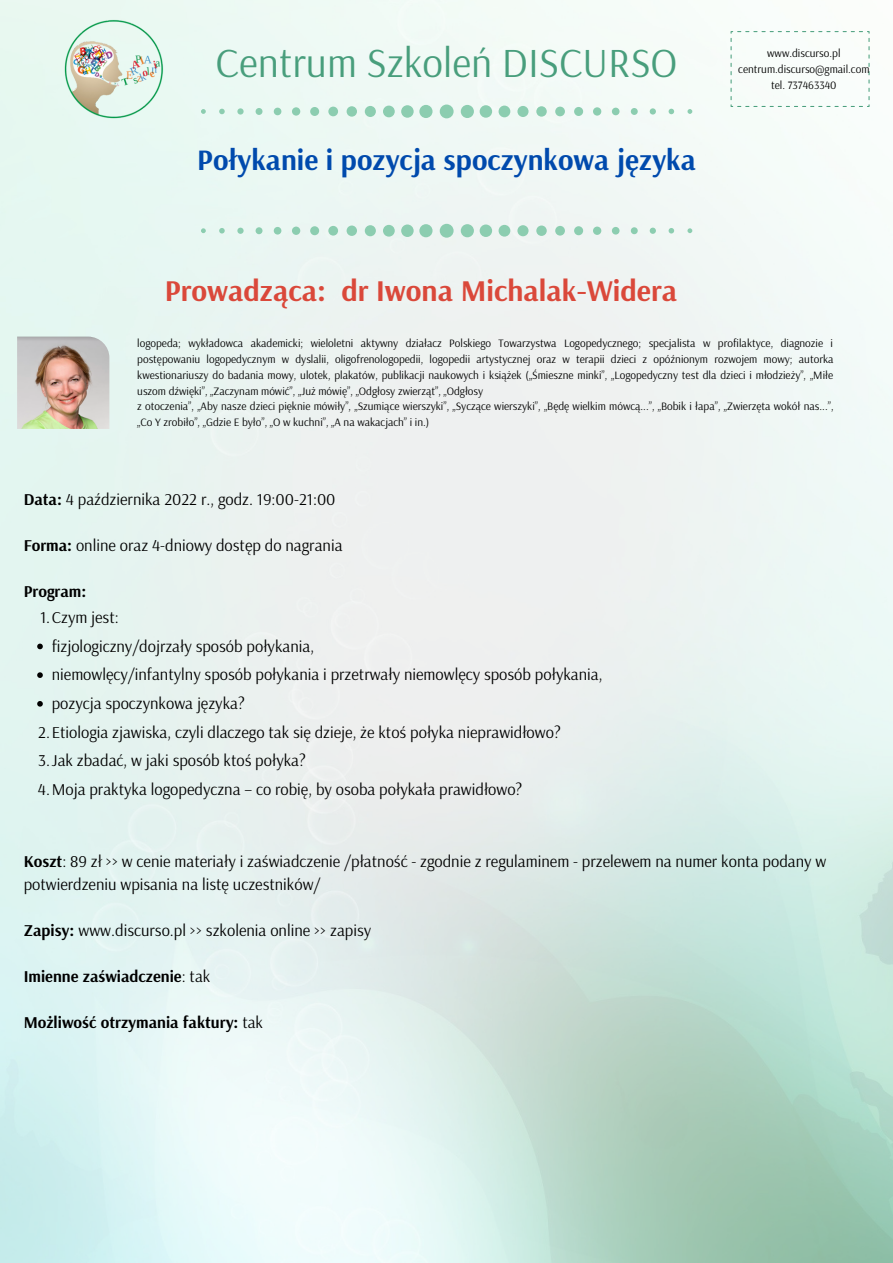
<style>
.page{position:relative;width:893px;height:1263px;background:#fff}
.page>*{position:absolute;margin:0;border:0;box-sizing:border-box;transform-origin:0 0}
.t1{font:41.17px "Arsenal";color:#489e7c}
.t2{font:700 30px "Arsenal";color:#da483a}
.t3{font:700 29.55px "Arsenal";color:#004aad}
.t4{font:16.5px/23.1px "Arsenal";color:#000}
.t5{font:700 16.5px "Arsenal";color:#000}
.t6{font:11.25px/15.8px "Arsenal";color:#000}
.s1{font-weight:700}
.s2{font-weight:400}
</style>
<div class="page">
<img style="left:65px;top:20px;width:98px;height:98px">
<svg style="left:201px;top:105px;width:491px;height:13px"></svg>
<svg style="left:730px;top:31px;width:139px;height:76px"></svg>
<svg style="left:201px;top:224px;width:491px;height:14px"></svg>
<img style="left:17px;top:337px;width:92px;height:92px">
<svg style="left:37px;top:644px;width:6px;height:5px"></svg>
<svg style="left:37px;top:672px;width:6px;height:6px"></svg>
<svg style="left:37px;top:701px;width:6px;height:6px"></svg>
<h1 class="t1" style="left:216px;top:36px;width:463px">Centrum Szkoleń DISCURSO</h1>
<p class="t6" style="left:738px;top:45px;width:133px;text-align:center">www.discurso.pl centrum.discurso@gmail.com tel. 737463340</p>
<h3 class="t3" style="left:197px;top:141px;width:500px">Połykanie i pozycja spoczynkowa języka</h3>
<h2 class="t2" style="left:165px;top:271px;width:514px">Prowadząca: dr Iwona Michalak-Widera</h2>
<p class="t6" style="left:137px;top:335px;width:698px">logopeda; wykładowca akademicki; wieloletni aktywny działacz Polskiego Towarzystwa Logopedycznego; specjalista w profilaktyce, diagnozie i postępowaniu logopedycznym w dyslalii, oligofrenologopedii, logopedii artystycznej oraz w terapii dzieci z opóźnionym rozwojem mowy; autorka kwestionariuszy do badania mowy, ulotek, plakatów, publikacji naukowych i książek („Śmieszne minki”, „Logopedyczny test dla dzieci i młodzieży”, „Miłe uszom dźwięki”, „Zaczynam mówić”, „Już mówię”, „Odgłosy zwierząt”, „Odgłosy<br>z otoczenia”, „Aby nasze dzieci pięknie mówiły”, „Szumiące wierszyki”, „Syczące wierszyki”, „Będę wielkim mówcą...”, „Bobik i łapa”, „Zwierzęta wokół nas...”, „Co Y zrobiło”, „Gdzie E było”, „O w kuchni”, „A na wakacjach” i in.)</p>
<h3 class="t4" style="left:24px;top:487px;width:313px"><span class="s1">Data:</span> 4 października 2022 r., godz. 19:00-21:00</h3>
<h3 class="t4" style="left:24px;top:533px;width:320px"><span class="s1">Forma:</span> online oraz 4-dniowy dostęp do nagrania</h3>
<h3 class="t5" style="left:24px;top:580px;width:64px">Program:</h3>
<h3 class="t4" style="left:40px;top:605px;width:80px">1.Czym jest:</h3>
<h3 class="t4" style="left:52px;top:634px;width:264px">fizjologiczny/dojrzały sposób połykania,</h3>
<h3 class="t4" style="left:52px;top:662px;width:552px">niemowlęcy/infantylny sposób połykania i przetrwały niemowlęcy sposób połykania,</h3>
<h3 class="t4" style="left:52px;top:691px;width:195px">pozycja spoczynkowa języka?</h3>
<h3 class="t4" style="left:38px;top:720px;width:524px">2.Etiologia zjawiska, czyli dlaczego tak się dzieje, że ktoś połyka nieprawidłowo?</h3>
<h3 class="t4" style="left:38px;top:748px;width:269px">3.Jak zbadać, w jaki sposób ktoś połyka?</h3>
<h3 class="t4" style="left:38px;top:777px;width:486px">4.Moja praktyka logopedyczna – co robię, by osoba połykała prawidłowo?</h3>
<h3 class="t4" style="left:24px;top:849px;width:804px"><span class="s1">Koszt</span>: 89 zł &gt;&gt; w cenie materiały i zaświadczenie /płatność - zgodnie z regulaminem - przelewem na numer konta podany w potwierdzeniu wpisania na listę uczestników/</h3>
<h3 class="t4" style="left:24px;top:918px;width:349px"><span class="s1">Zapisy:</span> www.discurso.pl &gt;&gt; szkolenia online &gt;&gt; zapisy</h3>
<h3 class="t5" style="left:24px;top:966px;width:188px">Imienne zaświadczenie<span class="s2">: tak</span></h3>
<h3 class="t5" style="left:24px;top:1012px;width:241px">Możliwość otrzymania faktury: <span class="s2">tak</span></h3>
</div>
